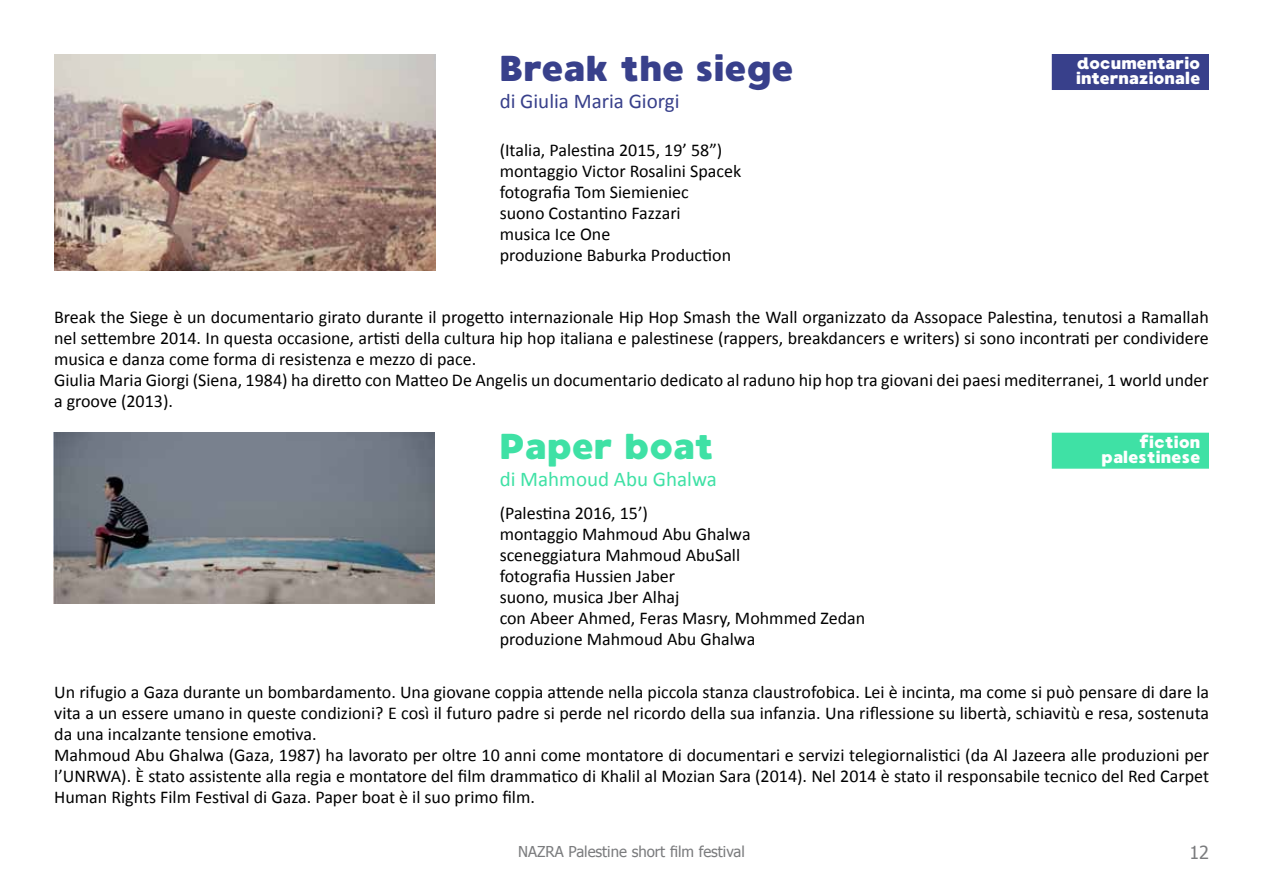
<style>
.page{position:relative;width:1263px;height:893px;background:#fff}
.page>*{position:absolute;margin:0;border:0;box-sizing:border-box;transform-origin:0 0}
.t1{font:36px "MADE Waffle Soft";letter-spacing:-.01em;color:#38408b}
.t2{font:36px "MADE Waffle Soft";letter-spacing:-.01em;color:#3fe1a5}
.t3{font:21px "Calibri";color:#38408b}
.t4{font:21px "Calibri";color:#3fe1a5}
.t5{font:18px/21px "Calibri";color:#000}
.t6{font:18px "Tahoma";color:#7b7c7e}
.t7{font:16.5px/15px "MADE Waffle Soft";color:#fff}
.t8{font:15px "Tahoma";color:#7b7c7e}
</style>
<div class="page">
<img style="left:54px;top:54px;width:382px;height:216px">
<img style="left:53px;top:432px;width:382px;height:171px">
<div style="left:1052px;top:54px;width:157px;height:36px;background:#38408b"></div>
<div style="left:1052px;top:433px;width:157px;height:36px;background:#3fe1a5;border:2px solid #3fe1a5"></div>
<h1 class="t1" style="left:500px;top:46px;width:296px">Break the siege</h1>
<p class="t3" style="left:500px;top:92px;width:181px">di Giulia Maria Giorgi</p>
<p class="t5" style="left:500px;top:141px;width:243px">(Italia, Palestina 2015, 19’ 58”) montaggio Victor Rosalini Spacek fotografia Tom Siemieniec<br>suono Costantino Fazzari<br>musica Ice One<br>produzione Baburka Production</p>
<p class="t7" style="left:1076px;top:57px;width:126px">documentario internazionale</p>
<p class="t5" style="left:54px;top:308px;width:1156px">Break the Siege è un documentario girato durante il progetto internazionale Hip Hop Smash the Wall organizzato da Assopace Palestina, tenutosi a Ramallah nel settembre 2014. In questa occasione, artisti della cultura hip hop italiana e palestinese (rappers, breakdancers e writers) si sono incontrati per condividere musica e danza come forma di resistenza e mezzo di pace.<br>Giulia Maria Giorgi (Siena, 1984) ha diretto con Matteo De Angelis un documentario dedicato al raduno hip hop tra giovani dei paesi mediterranei, 1 world under a groove (2013).</p>
<h1 class="t2" style="left:500px;top:425px;width:216px">Paper boat</h1>
<p class="t4" style="left:500px;top:471px;width:219px">di Mahmoud Abu Ghalwa</p>
<p class="t5" style="left:500px;top:504px;width:367px">(Palestina 2016, 15’)<br>montaggio Mahmoud Abu Ghalwa<br>sceneggiatura Mahmoud AbuSall<br>fotografia Hussien Jaber<br>suono, musica Jber Alhaj<br>con Abeer Ahmed, Feras Masry, Mohmmed Zedan produzione Mahmoud Abu Ghalwa</p>
<p class="t7" style="left:1101px;top:436px;width:100px;text-align:right">fiction palestinese</p>
<p class="t5" style="left:54px;top:683px;width:1156px">Un rifugio a Gaza durante un bombardamento. Una giovane coppia attende nella piccola stanza claustrofobica. Lei è incinta, ma come si può pensare di dare la vita a un essere umano in queste condizioni? E così il futuro padre si perde nel ricordo della sua infanzia. Una riflessione su libertà, schiavitù e resa, sostenuta da una incalzante tensione emotiva.<br>Mahmoud Abu Ghalwa (Gaza, 1987) ha lavorato per oltre 10 anni come montatore di documentari e servizi telegiornalistici (da Al Jazeera alle produzioni per l’UNRWA). È stato assistente alla regia e montatore del film drammatico di Khalil al Mozian Sara (2014). Nel 2014 è stato il responsabile tecnico del Red Carpet Human Rights Film Festival di Gaza. Paper boat è il suo primo film.</p>
<p class="t8" style="left:518px;top:842px;width:228px">NAZRA Palestine short film festival</p>
<p class="t6" style="left:1189px;top:841px;width:21px">12</p>
</div>
